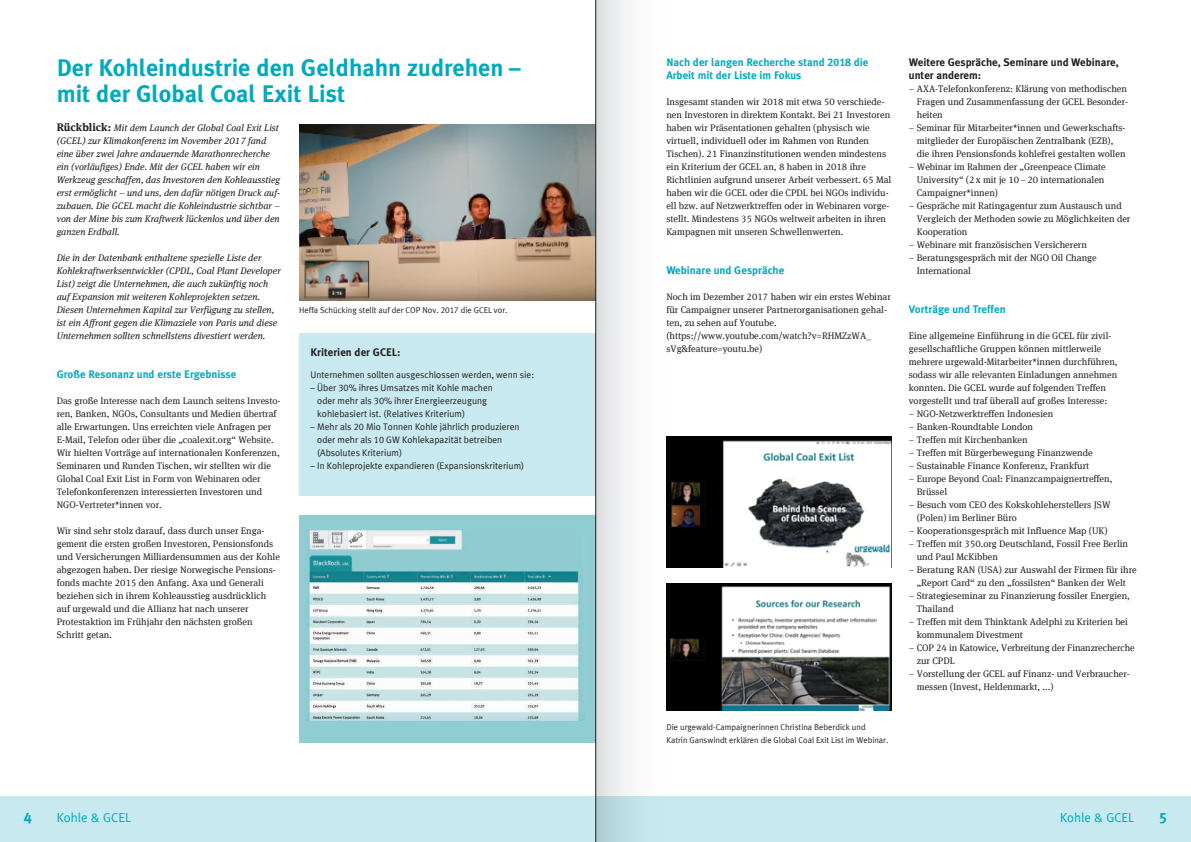
<style>
.page{position:relative;width:1191px;height:842px;background:#fff}
.page>*{position:absolute;margin:0;border:0;box-sizing:border-box;transform-origin:0 0}
.t1{font:700 24px/26px "Meta Plus";color:#00aabc}
.t2{font:15px "Meta Plus Bold Caps";color:#00aabc}
.t3{font:13px "Meta Plus Normal";color:#00aabc}
.t4{font:700 11px/13px "Meta Plus";color:#00aabc}
.t5{font:700 11px/13px "Meta Plus";color:#231f20}
.t6{font:9.5px/13px "Meta Serif Offc";color:#231f20}
.t7{font:italic 9.5px/13px "Meta Serif Offc";color:#231f20}
.t8{font:9.5px/13px "Meta Plus Normal";color:#231f20}
.t9{font:8.5px/13px "Meta Plus Normal";color:#231f20}
.s1{font-weight:700;font-style:normal;font-size:11px}
.s2{font-family:"Meta Plus Normal Caps"}
.s3{font-family:"Meta Plus Bold Caps";font-weight:400}
.s4{font-style:italic}
</style>
<div class="page">
<div style="left:0;top:796px;width:1191px;height:46px;background:#c8e9ef"></div>
<img style="left:299px;top:125px;width:296px;height:175px">
<div style="left:299px;top:333px;width:296px;height:162px;background:#c8e9ef"></div>
<img style="left:682px;top:437px;width:209px;height:130px">
<img style="left:682px;top:583px;width:209px;height:127px">
<div style="left:299px;top:515px;width:296px;height:227px;background:#90cdd3"></div>
<img style="left:308px;top:530px;width:273px;height:190px">
<svg style="left:596px;top:0;width:86px;height:842px"></svg>
<hr style="left:595px;top:0;width:1px;height:842px;background:#231f20">
<h1 class="t1" style="left:57px;top:55px;width:465px">Der Kohleindustrie den Geldhahn zudrehen – mit der Global Coal Exit List</h1>
<p class="t7" style="left:57px;top:122px;width:225px"><span class="s1">Rückblick:</span> Mit dem Launch der Global Coal Exit List (GCEL) zur Klimakonferenz im November 2017 fand eine über zwei Jahre andauernde Marathonrecherche ein (vorläufiges) Ende. Mit der GCEL haben wir ein Werkzeug geschaffen, das Investoren den Kohleausstieg erst ermöglicht – und uns, den dafür nötigen Druck auf&shy;zubauen. Die GCEL macht die Kohleindustrie sichtbar – von der Mine bis zum Kraftwerk lückenlos und über den ganzen Erdball.</p>
<p class="t7" style="left:57px;top:252px;width:225px">Die in der Datenbank enthaltene spezielle Liste der Kohlekraftwerksentwickler (CPDL, Coal Plant Developer List) zeigt die Unternehmen, die auch zukünftig noch auf Expansion mit weiteren Kohleprojekten setzen.<br>Diesen Unternehmen Kapital zur Verfügung zu stellen, ist ein Affront gegen die Klimaziele von Paris und diese Unternehmen sollten schnellstens divestiert werden.</p>
<p class="t9" style="left:299px;top:304px;width:210px">Heffa Schücking stellt auf der COP Nov. <span class="s2">2017</span> die GCEL vor.</p>
<p class="t4" style="left:666px;top:56px;width:204px">Nach der langen Recherche stand <span class="s3">2018</span> die<br>Arbeit mit der Liste im Fokus</p>
<p class="t6" style="left:666px;top:96px;width:226px">Insgesamt standen wir 2018 mit etwa 50 verschiede&shy;nen Investoren in direktem Kontakt. Bei 21 Investoren haben wir Präsentationen gehalten (physisch wie virtuell, individuell oder im Rahmen von Runden Tischen). 21 Finanzinstitutionen wenden mindestens ein Kriterium der GCEL an, 8 haben in 2018 ihre Richtlinien aufgrund unserer Arbeit verbessert. 65 Mal haben wir die GCEL oder die CPDL bei NGOs individu&shy;ell bzw. auf Netzwerktreffen oder in Webinaren vorge&shy;stellt. Mindestens 35 NGOs weltweit arbeiten in ihren Kampagnen mit unseren Schwellenwerten.</p>
<p class="t4" style="left:666px;top:264px;width:119px">Webinare und Gespräche</p>
<p class="t6" style="left:666px;top:291px;width:226px">Noch im Dezember 2017 haben wir ein erstes Webinar für Campaigner unserer Partnerorganisationen gehal&shy;ten, zu sehen auf Youtube. (https://www.youtube.com/watch?v=RHMZzWA_</p>
<p class="t4" style="left:57px;top:368px;width:181px">Große Resonanz und erste Ergebnisse</p>
<p class="t6" style="left:57px;top:395px;width:225px">Das große Interesse nach dem Launch seitens Investo&shy;ren, Banken, NGOs, Consultants und Medien übertraf alle Erwartungen. Uns erreichten viele Anfragen per E-Mail, Telefon oder über die „coalexit.org“ Website.<br>Wir hielten Vorträge auf internationalen Konferenzen, Seminaren und Runden Tischen, wir stellten wir die Global Coal Exit List in Form von Webinaren oder Telefonkonferenzen interessierten Investoren und NGO-Vertreter*innen vor.</p>
<p class="t6" style="left:57px;top:525px;width:225px">Wir sind sehr stolz darauf, dass durch unser Enga&shy;gement die ersten großen Investoren, Pensionsfonds und Versicherungen Milliardensummen aus der Kohle abgezogen haben. Der riesige Norwegische Pensions&shy;fonds machte 2015 den Anfang. Axa und Generali beziehen sich in ihrem Kohleausstieg ausdrücklich auf urgewald und die Allianz hat nach unserer Protestaktion im Frühjahr den nächsten großen Schritt getan.</p>
<p class="t5" style="left:310px;top:345px;width:92px">Kriterien der GCEL:</p>
<p class="t6" style="left:666px;top:343px;width:97px">sVg&amp;feature=youtu.be)</p>
<p class="t8" style="left:310px;top:369px;width:225px">Unternehmen sollten ausgeschlossen werden, wenn sie:</p>
<p class="t8" style="left:317px;top:382px;width:177px;text-indent:-7px">– Über <span class="s2">30</span>% ihres Umsatzes mit Kohle machen oder mehr als <span class="s2">30</span>% ihrer Energieerzeugung kohlebasiert ist. (Relatives Kriterium)</p>
<p class="t8" style="left:317px;top:421px;width:204px;text-indent:-7px">– Mehr als <span class="s2">20</span> Mio Tonnen Kohle jährlich produzieren oder mehr als <span class="s2">10</span> GW Kohlekapazität betreiben (Absolutes Kriterium)</p>
<p class="t8" style="left:310px;top:460px;width:215px">– In Kohleprojekte expandieren (Expansionskriterium)</p>
<p class="t9" style="left:666px;top:720px;width:223px">Die urgewald-Campaignerinnen Christina Beberdick und<br>Katrin Ganswindt erklären die Global Coal Exit List im Webinar.</p>
<p class="t5" style="left:909px;top:56px;width:211px">Weitere Gespräche, Seminare und Webinare, unter anderem:</p>
<p class="t6" style="left:916px;top:83px;width:213px;text-align:justify;text-indent:-8px">– AXA-Telefonkonferenz: Klärung von methodischen Fragen und Zusammenfassung der GCEL Besonder&shy;heiten</p>
<p class="t6" style="left:916px;top:122px;width:210px;text-indent:-8px">– Seminar für Mitarbeiter*innen und Gewerkschafts&shy;mitglieder der Europäischen Zentralbank (EZB), die ihren Pensionsfonds kohlefrei gestalten wollen</p>
<p class="t6" style="left:916px;top:161px;width:191px;text-indent:-8px">– Webinar im Rahmen der „Greenpeace Climate<br>University“ (2x mit je 10–20 internationalen<br>Campaigner*innen)</p>
<p class="t6" style="left:916px;top:200px;width:215px;text-indent:-8px">– Gespräche mit Ratingagentur zum Austausch und<br>Vergleich der Methoden sowie zu Möglichkeiten der<br>Kooperation</p>
<p class="t6" style="left:908px;top:239px;width:180px">– Webinare mit französischen Versicherern</p>
<p class="t6" style="left:916px;top:252px;width:181px;text-indent:-8px">– Beratungsgespräch mit der NGO Oil Change<br>International</p>
<p class="t4" style="left:909px;top:303px;width:98px">Vorträge und Treffen</p>
<p class="t6" style="left:909px;top:330px;width:210px">Eine allgemeine Einführung in die GCEL für zivil&shy;gesellschaftliche Gruppen können mittlerweile mehrere urgewald-Mitarbeiter*innen durchführen, sodass wir alle relevanten Einladungen annehmen konnten. Die GCEL wurde auf folgenden Treffen vorgestellt und traf überall auf großes Interesse:</p>
<p class="t6" style="left:909px;top:408px;width:146px"><span class="s4">–</span> NGO-Netzwerktreffen Indonesien</p>
<p class="t6" style="left:909px;top:421px;width:126px"><span class="s4">–</span> Banken-Roundtable London</p>
<p class="t6" style="left:909px;top:434px;width:120px"><span class="s4">–</span> Treffen mit Kirchenbanken</p>
<p class="t6" style="left:909px;top:447px;width:185px"><span class="s4">–</span> Treffen mit Bürgerbewegung Finanzwende</p>
<p class="t6" style="left:909px;top:460px;width:182px"><span class="s4">–</span> Sustainable Finance Konferenz, Frankfurt</p>
<p class="t6" style="left:916px;top:473px;width:197px;text-indent:-8px"><span class="s4">–</span> Europe Beyond Coal: Finanzcampaignertreffen,<br>Brüssel</p>
<p class="t6" style="left:916px;top:499px;width:195px;text-indent:-8px"><span class="s4">–</span> Besuch vom CEO des Kokskohleherstellers JSW (Polen) im Berliner Büro</p>
<p class="t6" style="left:909px;top:525px;width:200px"><span class="s4">–</span> Kooperationsgespräch mit Influence Map (UK)</p>
<p class="t6" style="left:916px;top:538px;width:213px;text-indent:-8px"><span class="s4">–</span> Treffen mit 350.org Deutschland, Fossil Free Berlin und Paul McKibben</p>
<p class="t6" style="left:909px;top:564px;width:229px;text-align:center"><span class="s4">–</span> Beratung RAN (USA) zur Auswahl der Firmen für ihre „Report Card“ zu den „fossilsten“ Banken der Welt</p>
<p class="t6" style="left:916px;top:590px;width:215px;text-indent:-8px"><span class="s4">–</span> Strategieseminar zu Finanzierung fossiler Energien,<br>Thailand</p>
<p class="t6" style="left:916px;top:616px;width:213px;text-indent:-8px"><span class="s4">–</span> Treffen mit dem Thinktank Adelphi zu Kriterien bei kommunalem Divestment</p>
<p class="t6" style="left:916px;top:642px;width:219px;text-indent:-8px"><span class="s4">–</span> COP 24 in Katowice, Verbreitung der Finanzrecherche zur CPDL</p>
<p class="t6" style="left:916px;top:668px;width:215px;text-indent:-8px"><span class="s4">–</span> Vorstellung der GCEL auf Finanz- und Verbraucher&shy;messen (Invest, Heldenmarkt, ...)</p>
<h2 class="t2" style="left:24px;top:809px;width:10px">4</h2>
<h3 class="t3" style="left:1060px;top:812px;width:76px">Kohle &amp; GCEL</h3>
<h2 class="t2" style="left:1159px;top:809px;width:10px">5</h2>
<h3 class="t3" style="left:57px;top:812px;width:76px">Kohle &amp; GCEL</h3>
</div>
